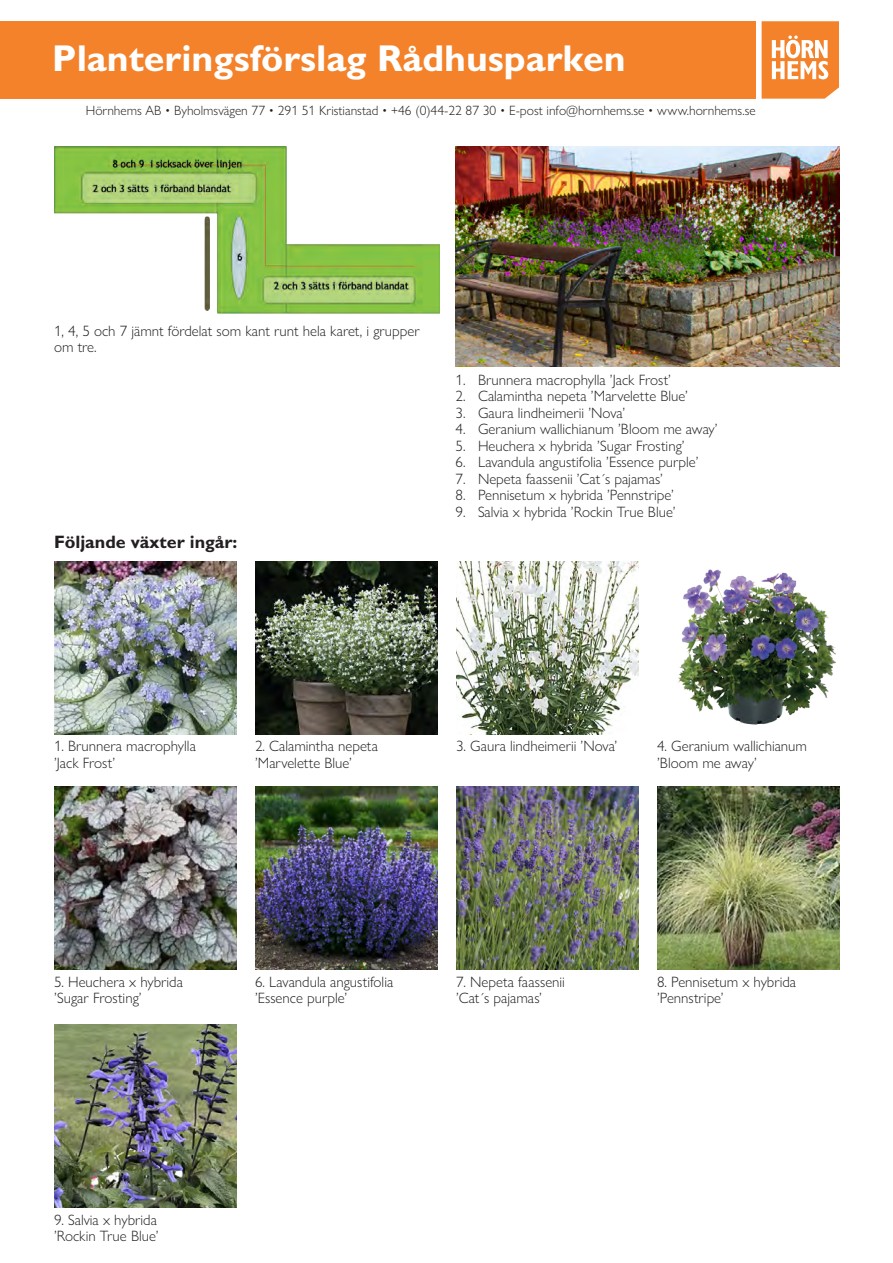
<style>
.page{position:relative;width:893px;height:1263px;background:#fff}
.page>*{position:absolute;margin:0;border:0;box-sizing:border-box;transform-origin:0 0}
.t1{font:700 37.5px "M Gill Sans";color:#fff}
.t2{font:700 18px "M Gill Sans";color:#231f20}
.t3{font:300 15px/16.5px "Gill Sans Nova";color:#231f20}
.t4{font:300 13.5px "Gill Sans Nova";color:#231f20}
</style>
<div class="page">
<img style="left:455px;top:146px;width:385px;height:220px">
<div style="left:0;top:21px;width:756px;height:78px;background:#f4822b"></div>
<img style="left:54px;top:561px;width:183px;height:173px">
<img style="left:54px;top:146px;width:385px;height:167px">
<img style="left:255px;top:561px;width:183px;height:173px">
<img style="left:456px;top:561px;width:183px;height:173px">
<img style="left:678px;top:569px;width:158px;height:156px">
<img style="left:54px;top:786px;width:183px;height:183px">
<img style="left:255px;top:786px;width:183px;height:183px">
<img style="left:456px;top:786px;width:183px;height:183px">
<img style="left:657px;top:786px;width:183px;height:183px">
<img style="left:54px;top:1024px;width:183px;height:183px">
<svg style="left:762px;top:21px;width:77px;height:78px"></svg>
<h1 class="t1" style="left:52px;top:38px;width:575px">Planteringsförslag Rådhusparken</h1>
<p class="t4" style="left:86px;top:102px;width:671px">Hörnhems AB • Byholmsvägen 77 • 291 51 Kristianstad • +46 (0)44-22 87 30 • E-post info@hornhems.se • www.hornhems.se</p>
<p class="t3" style="left:54px;top:322px;width:367px">1, 4, 5 och 7 jämnt fördelat som kant runt hela karet, i grupper om tre.</p>
<p class="t2" style="left:54px;top:532px;width:185px">Följande växter ingår:</p>
<p class="t3" style="left:455px;top:371px;width:217px">1. Brunnera macrophylla ’Jack Frost’</p>
<p class="t3" style="left:455px;top:388px;width:234px">2. Calamintha nepeta ’Marvelette Blue’</p>
<p class="t3" style="left:455px;top:404px;width:171px">3. Gaura lindheimerii ’Nova’</p>
<p class="t3" style="left:455px;top:421px;width:264px">4. Geranium wallichianum ’Bloom me away’</p>
<p class="t3" style="left:455px;top:437px;width:231px">5. Heuchera x hybrida ’Sugar Frosting’</p>
<p class="t3" style="left:455px;top:454px;width:244px">6. Lavandula angustifolia ’Essence purple’</p>
<p class="t3" style="left:455px;top:470px;width:209px">7. Nepeta faassenii ’Cat´s pajamas’</p>
<p class="t3" style="left:455px;top:487px;width:220px">8. Pennisetum x hybrida ’Pennstripe’</p>
<p class="t3" style="left:455px;top:503px;width:222px">9. Salvia x hybrida ’Rockin True Blue’</p>
<p class="t3" style="left:54px;top:738px;width:143px">1. Brunnera macrophylla ’Jack Frost’</p>
<p class="t3" style="left:255px;top:738px;width:124px">2. Calamintha nepeta ’Marvelette Blue’</p>
<p class="t3" style="left:456px;top:738px;width:163px">3. Gaura lindheimerii ’Nova’</p>
<p class="t3" style="left:657px;top:738px;width:151px">4. Geranium wallichianum ’Bloom me away’</p>
<p class="t3" style="left:54px;top:973px;width:130px">5. Heuchera x hybrida ’Sugar Frosting’</p>
<p class="t3" style="left:255px;top:973px;width:140px">6. Lavandula angustifolia ’Essence purple’</p>
<p class="t3" style="left:456px;top:973px;width:110px">7. Nepeta faassenii ’Cat´s pajamas’</p>
<p class="t3" style="left:657px;top:973px;width:141px">8. Pennisetum x hybrida ’Pennstripe’</p>
<p class="t3" style="left:54px;top:1211px;width:106px">9. Salvia x hybrida ’Rockin True Blue’</p>
</div>
